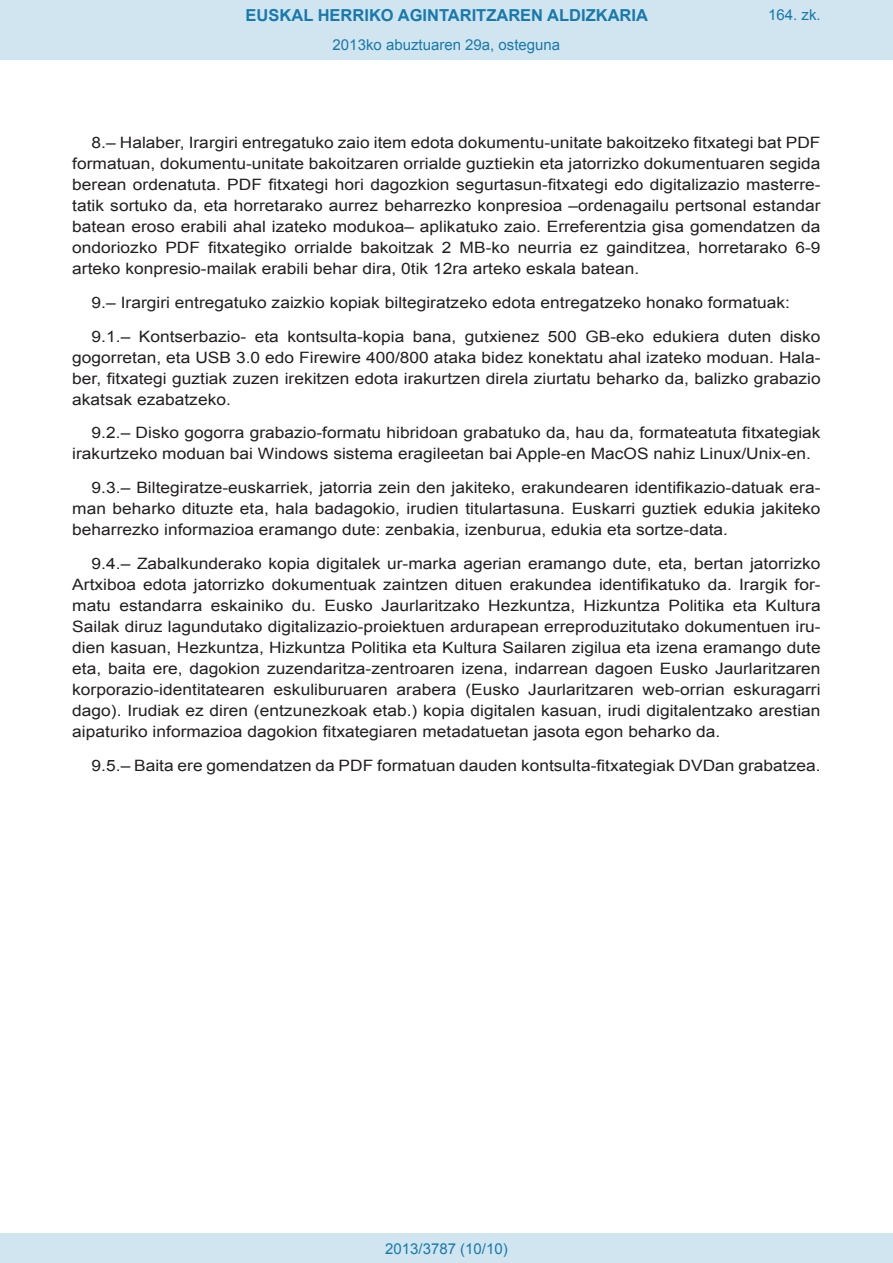
<style>
.page{position:relative;width:893px;height:1263px;background:#fff}
.page>*{position:absolute;margin:0;border:0;box-sizing:border-box;transform-origin:0 0}
.t1{font:700 16.5px "Arial";color:#1879ad}
.BOPVDetalle{font:15.6px/21px "Arial";color:#231f20;text-align:justify;scale:1.11 1}
.Paginacion_Centro{font:15px "Arial";color:#1879ad}
</style>
<div class="page">
<div style="left:0;top:0;width:893px;height:60px;background:#d0e5f0"></div>
<div style="left:0;top:1233px;width:893px;height:30px;background:#d0e5f0"></div>
<p class="t1" style="left:246px;top:4px;width:404px">EUSKAL HERRIKO AGINTARITZAREN ALDIZKARIA</p>
<p class="Paginacion_Centro" style="left:333px;top:35px;width:229px">2013ko abuztuaren 29a, osteguna</p>
<p class="Paginacion_Centro" style="left:768px;top:5px;width:54px">164. zk.</p>
<p class="BOPVDetalle" style="left:72px;top:132px;width:676px;text-indent:19px">8.– Halaber, Irargiri entregatuko zaio item edota dokumentu-unitate bakoitzeko fitxategi bat PDF formatuan, dokumentu-unitate bakoitzaren orrialde guztiekin eta jatorrizko dokumentuaren segida berean ordenatuta. PDF fitxategi hori dagozkion segurtasun-fitxategi edo digitalizazio masterre&shy;tatik sortuko da, eta horretarako aurrez beharrezko konpresioa –ordenagailu pertsonal estandar batean eroso erabili ahal izateko modukoa– aplikatuko zaio. Erreferentzia gisa gomendatzen da ondoriozko PDF fitxategiko orrialde bakoitzak 2 MB-ko neurria ez gainditzea, horretarako 6-9 arteko konpresio-mailak erabili behar dira, 0tik 12ra arteko eskala batean.</p>
<p class="BOPVDetalle" style="left:92px;top:292px;width:631px">9.– Irargiri entregatuko zaizkio kopiak biltegiratzeko edota entregatzeko honako formatuak:</p>
<p class="BOPVDetalle" style="left:72px;top:326px;width:676px;text-indent:19px">9.1.– Kontserbazio- eta kontsulta-kopia bana, gutxienez 500 GB-eko edukiera duten disko gogorretan, eta USB 3.0 edo Firewire 400/800 ataka bidez konektatu ahal izateko moduan. Hala&shy;ber, fitxategi guztiak zuzen irekitzen edota irakurtzen direla ziurtatu beharko da, balizko grabazio akatsak ezabatzeko.</p>
<p class="BOPVDetalle" style="left:72px;top:423px;width:676px;text-indent:19px">9.2.– Disko gogorra grabazio-formatu hibridoan grabatuko da, hau da, formateatuta fitxategiak irakurtzeko moduan bai Windows sistema eragileetan bai Apple-en MacOS nahiz Linux/Unix-en.</p>
<p class="BOPVDetalle" style="left:72px;top:477px;width:676px;text-indent:19px">9.3.– Biltegiratze-euskarriek, jatorria zein den jakiteko, erakundearen identifikazio-datuak era&shy;man beharko dituzte eta, hala badagokio, irudien titulartasuna. Euskarri guztiek edukia jakiteko beharrezko informazioa eramango dute: zenbakia, izenburua, edukia eta sortze-data.</p>
<p class="BOPVDetalle" style="left:72px;top:553px;width:676px;text-indent:19px">9.4.– Zabalkunderako kopia digitalek ur-marka agerian eramango dute, eta, bertan jatorrizko Artxiboa edota jatorrizko dokumentuak zaintzen dituen erakundea identifikatuko da. Irargik for&shy;matu estandarra eskainiko du. Eusko Jaurlaritzako Hezkuntza, Hizkuntza Politika eta Kultura Sailak diruz lagundutako digitalizazio-proiektuen ardurapean erreproduzitutako dokumentuen iru&shy;dien kasuan, Hezkuntza, Hizkuntza Politika eta Kultura Sailaren zigilua eta izena eramango dute eta, baita ere, dagokion zuzendaritza-zentroaren izena, indarrean dagoen Eusko Jaurlaritzaren korporazio-identitatearen eskuliburuaren arabera (Eusko Jaurlaritzaren web-orrian eskuragarri dago). Irudiak ez diren (entzunezkoak etab.) kopia digitalen kasuan, irudi digitalentzako arestian aipaturiko informazioa dagokion fitxategiaren metadatuetan jasota egon beharko da.</p>
<p class="BOPVDetalle" style="left:92px;top:755px;width:658px">9.5.– Baita ere gomendatzen da PDF formatuan dauden kontsulta-fitxategiak DVDan grabatzea.</p>
<p class="Paginacion_Centro" style="left:385px;top:1238px;width:124px">2013/3787 (10/10)</p>
</div>
